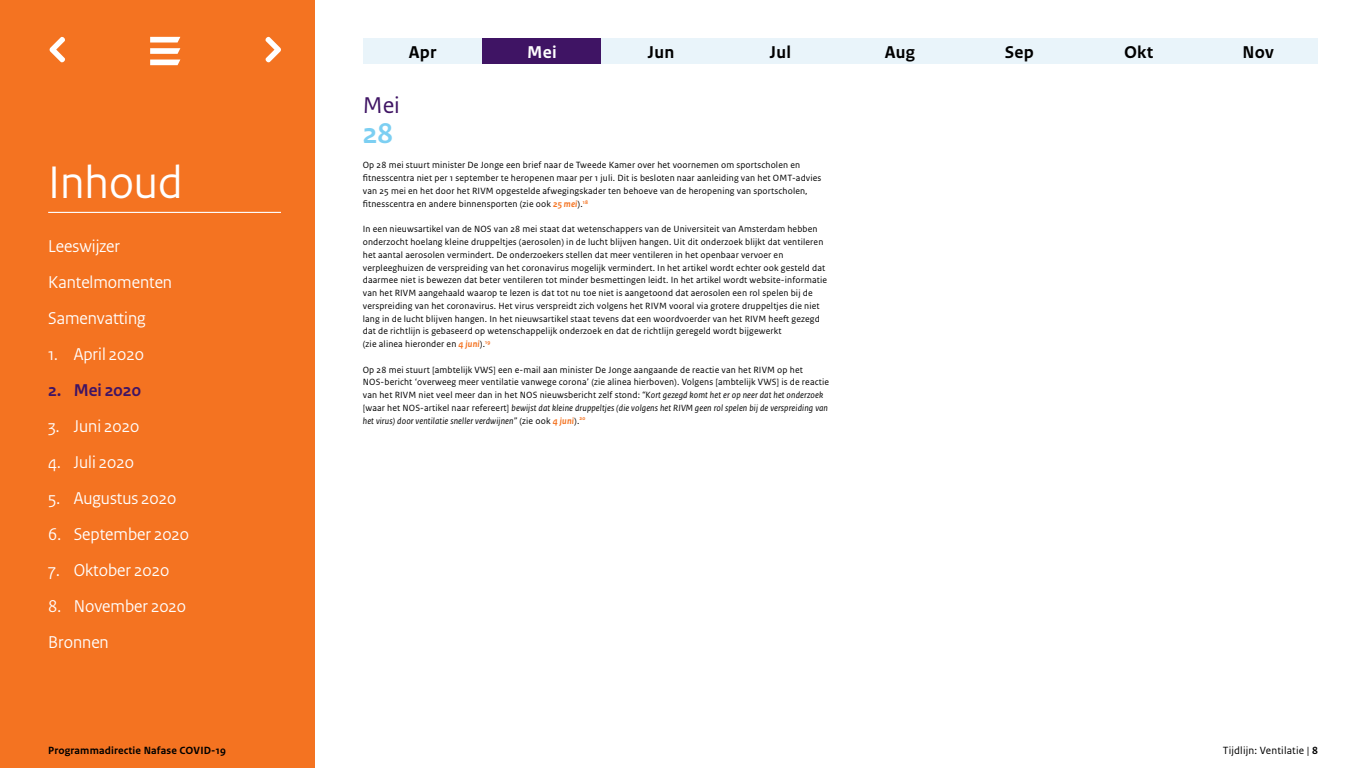
<style>
.page{position:relative;width:1366px;height:768px;background:#fff}
.page>*{position:absolute;margin:0;border:0;box-sizing:border-box;transform-origin:0 0}
.Kop_1{font:48px "Rijksoverheid Sans Heading";color:#fff}
.Dag{font:700 30px "Rijksoverheid Sans Heading";color:#7ccff2}
.Plat{font:24px "Rijksoverheid Sans Text";color:#3f1464}
.Kop_2_genummerd-1a{font:18px "Rijksoverheid Sans Heading";color:#fff}
.Kop_2{font:18px "Rijksoverheid Sans Heading";color:#fff}
.Maand_Zwart{font:700 18px "Rijksoverheid Sans Text";letter-spacing:.015em;color:#000}
.Kop_2_genummerd-1{font:700 18px "Rijksoverheid Sans Heading";color:#3f1464}
.Maand_Wit{font:700 18px "Rijksoverheid Sans Text";color:#fff}
.t1{font:700 11px "Rijksoverheid Sans Text";letter-spacing:.015em;color:#000}
.t2{font:11px "Rijksoverheid Sans Text";letter-spacing:.015em;color:#000}
.Plat-2{font:9.5px/12.8px "Rijksoverheid Sans Text";letter-spacing:.015em;color:#000}
.s1{font-weight:700;font-style:italic;color:#f47321}
.s2{font-style:italic}
.s3{font-weight:700}
</style>
<div class="page">
<div style="left:0;top:0;width:315px;height:768px;background:#f47321"></div>
<hr style="left:48px;top:212px;width:233px;height:1px;background:#fff">
<svg style="left:150px;top:37px;width:30px;height:17px"></svg>
<svg style="left:150px;top:60px;width:30px;height:5px"></svg>
<svg style="left:49px;top:36px;width:16px;height:27px"></svg>
<svg style="left:265px;top:36px;width:16px;height:27px"></svg>
<div style="left:363px;top:38px;width:119px;height:26px;background:#e9f4fa"></div>
<div style="left:482px;top:38px;width:120px;height:26px;background:#3f1464"></div>
<div style="left:602px;top:38px;width:119px;height:26px;background:#e9f4fa"></div>
<div style="left:721px;top:38px;width:119px;height:26px;background:#e9f4fa"></div>
<div style="left:840px;top:38px;width:120px;height:26px;background:#e9f4fa"></div>
<div style="left:960px;top:38px;width:119px;height:26px;background:#e9f4fa"></div>
<div style="left:1079px;top:38px;width:119px;height:26px;background:#e9f4fa"></div>
<div style="left:1198px;top:38px;width:120px;height:26px;background:#e9f4fa"></div>
<h1 class="Kop_1" style="left:48px;top:154px;width:136px">Inhoud</h1>
<h2 class="Kop_2" style="left:48px;top:236px;width:73px">Leeswijzer</h2>
<h2 class="Kop_2" style="left:48px;top:272px;width:125px">Kantelmomenten</h2>
<h2 class="Kop_2" style="left:48px;top:308px;width:99px">Samenvatting</h2>
<h2 class="Kop_2_genummerd-1a" style="left:48px;top:344px;width:97px">1. April 2020</h2>
<h2 class="Kop_2_genummerd-1" style="left:48px;top:380px;width:94px">2. Mei 2020</h2>
<h2 class="Kop_2_genummerd-1a" style="left:48px;top:416px;width:93px">3. Juni 2020</h2>
<h2 class="Kop_2_genummerd-1a" style="left:48px;top:452px;width:87px">4. Juli 2020</h2>
<h2 class="Kop_2_genummerd-1a" style="left:48px;top:488px;width:130px">5. Augustus 2020</h2>
<h2 class="Kop_2_genummerd-1a" style="left:48px;top:524px;width:142px">6. September 2020</h2>
<h2 class="Kop_2_genummerd-1a" style="left:48px;top:560px;width:123px">7. Oktober 2020</h2>
<h2 class="Kop_2_genummerd-1a" style="left:48px;top:596px;width:140px">8. November 2020</h2>
<h2 class="Kop_2" style="left:48px;top:632px;width:62px">Bronnen</h2>
<p class="Maand_Zwart" style="left:409px;top:42px;width:29px">Apr</p>
<p class="Maand_Wit" style="left:527px;top:42px;width:31px">Mei</p>
<p class="Maand_Zwart" style="left:648px;top:42px;width:28px">Jun</p>
<p class="Maand_Zwart" style="left:770px;top:42px;width:23px">Jul</p>
<p class="Maand_Zwart" style="left:885px;top:42px;width:32px">Aug</p>
<p class="Maand_Zwart" style="left:1005px;top:42px;width:31px">Sep</p>
<p class="Maand_Zwart" style="left:1124px;top:42px;width:31px">Okt</p>
<p class="Maand_Zwart" style="left:1242px;top:42px;width:33px">Nov</p>
<p class="Plat" style="left:363px;top:91px;width:39px">Mei</p>
<h2 class="Dag" style="left:363px;top:116px;width:32px">28</h2>
<p class="Plat-2" style="left:363px;top:159px;width:460px">Op 28 mei stuurt minister De Jonge een brief naar de Tweede Kamer over het voornemen om sportscholen en fitnesscentra niet per 1 september te heropenen maar per 1 juli. Dit is besloten naar aanleiding van het OMT-advies van 25 mei en het door het RIVM opgestelde afwegingskader ten behoeve van de heropening van sportscholen, fitnesscentra en andere binnensporten (zie ook <span class="s1">25 mei</span>).<sup>18</sup></p>
<p class="Plat-2" style="left:363px;top:223px;width:462px">In een nieuwsartikel van de NOS van 28 mei staat dat wetenschappers van de Universiteit van Amsterdam hebben onderzocht hoelang kleine druppeltjes (aerosolen) in de lucht blijven hangen. Uit dit onderzoek blijkt dat ventileren het aantal aerosolen vermindert. De onderzoekers stellen dat meer ventileren in het openbaar vervoer en</p>
<p class="Plat-2" style="left:363px;top:261px;width:466px">verpleeghuizen de verspreiding van het coronavirus mogelijk vermindert. In het artikel wordt echter ook gesteld dat daarmee niet is bewezen dat beter ventileren tot minder besmettingen leidt. In het artikel wordt website-informatie van het RIVM aangehaald waarop te lezen is dat tot nu toe niet is aangetoond dat aerosolen een rol spelen bij de</p>
<p class="Plat-2" style="left:363px;top:299px;width:459px;text-align:justify">verspreiding van het coronavirus. Het virus verspreidt zich volgens het RIVM vooral via grotere druppeltjes die niet lang in de lucht blijven hangen. In het nieuwsartikel staat tevens dat een woordvoerder van het RIVM heeft gezegd dat de richtlijn is gebaseerd op wetenschappelijk onderzoek en dat de richtlijn geregeld wordt bijgewerkt</p>
<p class="Plat-2" style="left:363px;top:338px;width:129px">(zie alinea hieronder en <span class="s1">4 juni</span>).<sup>19</sup></p>
<p class="Plat-2" style="left:363px;top:363px;width:468px">Op 28 mei stuurt [ambtelijk VWS] een e-mail aan minister De Jonge aangaande de reactie van het RIVM op het NOS-bericht ‘overweeg meer ventilatie vanwege corona’ (zie alinea hierboven). Volgens [ambtelijk VWS] is de reactie van het RIVM niet veel meer dan in het NOS nieuwsbericht zelf stond: <span class="s2">“Kort gezegd komt het er op neer dat het onderzoek </span>[waar het NOS-artikel naar refereert] <span class="s2">bewijst dat kleine druppeltjes (die volgens het RIVM geen rol spelen bij de verspreiding van het virus) door ventilatie sneller verdwijnen”</span> (zie ook <span class="s1">4 juni</span>).<sup>20</sup></p>
<p class="t1" style="left:48px;top:744px;width:179px">Programmadirectie Nafase COVID-19</p>
<p class="t2" style="left:1223px;top:744px;width:96px">Tijdlijn: Ventilatie | <span class="s3">8</span></p>
</div>
